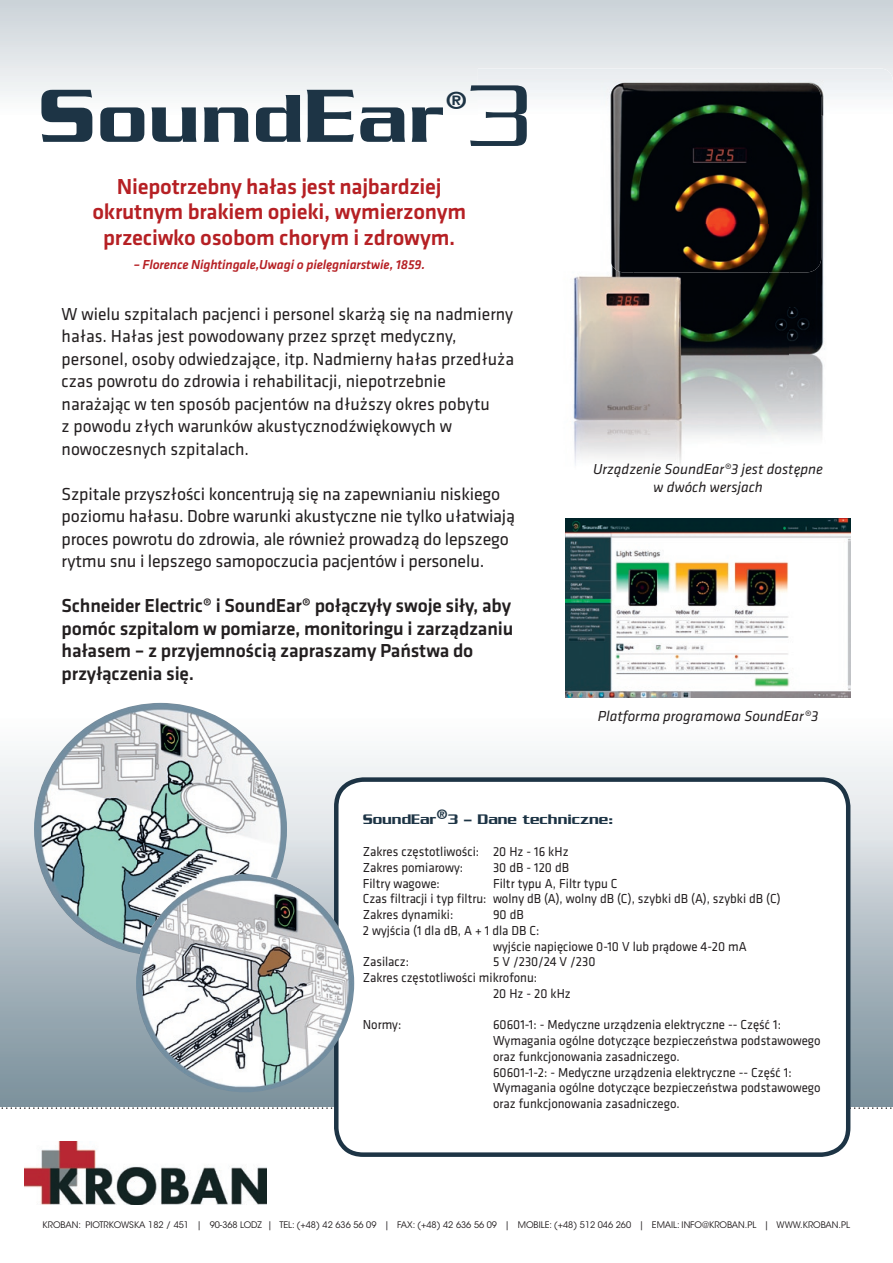
<style>
.page{position:relative;width:893px;height:1263px;background:#fff}
.page>*{position:absolute;margin:0;border:0;box-sizing:border-box;transform-origin:0 0}
.t1{font:300 94.65px "Serpentine";color:#1d3445;scale:1.07 1}
.t2{font:500 73.2px "Serpentine";letter-spacing:.02em;color:#1d3445;scale:1.07 1}
.t3{font:500 27.15px "Serpentine";color:#1d3445;scale:1.07 1}
.t4{font:500 22.5px/25.5px "Klavika";letter-spacing:-.01em;color:#b62024;text-align:center}
.t5{font:500 19.5px/22.5px "Klavika";letter-spacing:-.01em;color:#231f20}
.t6{font:18px/22.5px "Klavika";color:#231f20}
.t7{font:italic 15px/18px "Klavika";color:#231f20;text-align:center}
.t8{font:500 15px "Serpentine";color:#1d3445}
.t9{font:13.5px/15.8px "Klavika";color:#231f20;scale:.95 1}
.t10{font:italic 500 13.5px "Klavika";letter-spacing:-.01em;color:#b62024}
.t11{font:9px "ITC Avant Garde Std";letter-spacing:-.005em;color:#231f20}
.s1{font-size:81.3px}
</style>
<div class="page">
<svg style="left:0;top:0;width:893px;height:97px;background:#dce1e5"></svg>
<div style="left:0;top:714px;width:893px;height:126px;background:linear-gradient(to bottom,#fff,#dfe4e7)"></div>
<img style="left:0;top:840px;width:893px;height:267px">
<svg style="left:1px;top:1107px;width:891px;height:2px"></svg>
<img style="left:573px;top:273px;width:60px;height:131px">
<img style="left:789px;top:116px;width:35px;height:321px">
<img style="left:633px;top:273px;width:156px;height:131px">
<img style="left:573px;top:404px;width:216px;height:61px">
<img style="left:478px;top:69px;width:415px;height:47px">
<img style="left:610px;top:83px;width:211px;height:190px">
<svg style="left:334px;top:777px;width:516px;height:380px"></svg>
<img style="left:34px;top:703px;width:253px;height:253px;border-radius:50%">
<img style="left:136px;top:874px;width:218px;height:218px;border-radius:50%">
<img style="left:25px;top:1141px;width:241px;height:63px">
<img style="left:565px;top:519px;width:285px;height:178px">
<h2 class="t2" style="left:38px;top:77px;width:380px"><span class="s1">S</span>ound<span class="s1">E</span>ar</h2>
<h3 class="t3" style="left:445px;top:85px;width:23px">®</h3>
<h1 class="t1" style="left:469px;top:63px;width:59px">3</h1>
<h3 class="t4" style="left:92px;top:173px;width:375px">Niepotrzebny hałas jest najbardziej okrutnym brakiem opieki, wymierzonym przeciwko osobom chorym i zdrowym.</h3>
<p class="t10" style="left:133px;top:256px;width:293px">– Florence Nightingale,Uwagi o pielęgniarstwie, 1859.</p>
<p class="t6" style="left:62px;top:302px;width:454px">W wielu szpitalach pacjenci i personel skarżą się na nadmierny hałas. Hałas jest powodowany przez sprzęt medyczny, personel, osoby odwiedzające, itp. Nadmierny hałas przedłuża czas powrotu do zdrowia i rehabilitacji, niepotrzebnie narażając w ten sposób pacjentów na dłuższy okres pobytu<br>z powodu złych warunków akustycznodźwiękowych w nowoczesnych szpitalach.</p>
<p class="t6" style="left:62px;top:482px;width:455px">Szpitale przyszłości koncentrują się na zapewnianiu niskiego poziomu hałasu. Dobre warunki akustyczne nie tylko ułatwiają proces powrotu do zdrowia, ale również prowadzą do lepszego rytmu snu i lepszego samopoczucia pacjentów i personelu.</p>
<h3 class="t5" style="left:62px;top:594px;width:453px">Schneider Electric® i SoundEar® połączyły swoje siły, aby pomóc szpitalom w pomiarze, monitoringu i zarządzaniu hałasem – z przyjemnością zapraszamy Państwa do przyłączenia się.</h3>
<p class="t7" style="left:593px;top:460px;width:231px">Urządzenie SoundEar®3 jest dostępne w dwóch wersjach</p>
<p class="t7" style="left:598px;top:707px;width:222px">Platforma programowa SoundEar®3</p>
<p class="t8" style="left:363px;top:811px;width:252px">SoundEar®3 – Dane techniczne:</p>
<p class="t9" style="left:363px;top:843px;width:218px">Zakres częstotliwości: 20 Hz - 16 kHz<br>Zakres pomiarowy:</p>
<p class="t9" style="left:493px;top:859px;width:82px">30 dB - 120 dB</p>
<p class="t9" style="left:363px;top:875px;width:442px;text-indent:130px">Filtr typu A, Filtr typu C<br>Czas filtracji i typ filtru: wolny dB (A), wolny dB (C), szybki dB (A), szybki dB (C)<br>Zakres dynamiki:</p>
<p class="t9" style="left:363px;top:875px;width:83px">Filtry wagowe:</p>
<p class="t9" style="left:493px;top:906px;width:34px">90 dB</p>
<p class="t9" style="left:363px;top:922px;width:187px">2 wyjścia (1 dla dB, A + 1 dla DB C:</p>
<p class="t9" style="left:493px;top:938px;width:269px">wyjście napięciowe 0-10 V lub prądowe 4-20 mA</p>
<p class="t9" style="left:363px;top:953px;width:50px">Zasilacz:</p>
<p class="t9" style="left:493px;top:953px;width:109px">5 V /230/24 V /230</p>
<p class="t9" style="left:363px;top:969px;width:185px">Zakres częstotliwości mikrofonu:</p>
<p class="t9" style="left:493px;top:985px;width:83px">20 Hz - 20 kHz</p>
<p class="t9" style="left:363px;top:1016px;width:42px">Normy:</p>
<p class="t9" style="left:493px;top:1016px;width:346px">60601-1: - Medyczne urządzenia elektryczne -- Część 1:<br>Wymagania ogólne dotyczące bezpieczeństwa podstawowego oraz funkcjonowania zasadniczego.<br>60601-1-2: - Medyczne urządzenia elektryczne -- Część 1:<br>Wymagania ogólne dotyczące bezpieczeństwa podstawowego oraz funkcjonowania zasadniczego.</p>
<p class="t11" style="left:43px;top:1219px;width:809px">KROBAN: PIOTRKOWSKA 182 / 451 | 90-368 LODZ | TEL: (+48) 42 636 56 09 | FAX: (+48) 42 636 56 09 | MOBILE: (+48) 512 046 260 | EMAIL: INFO@KROBAN.PL | WWW.KROBAN.PL</p>
</div>
